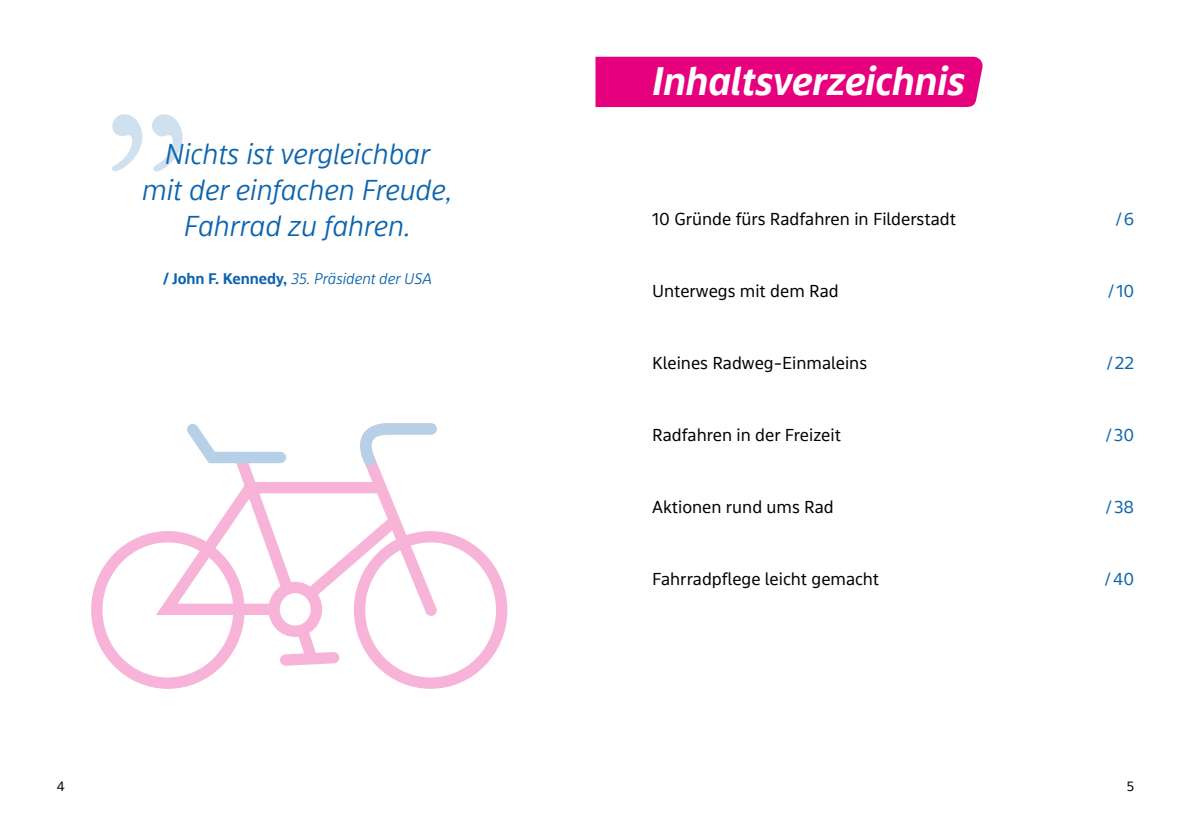
<style>
.page{position:relative;width:1191px;height:840px;background:#fff}
.page>*{position:absolute;margin:0;border:0;box-sizing:border-box;transform-origin:0 0}
.t1{font:italic 700 41.4px "bwegt Display";color:#fff}
.t2{font:italic 300 30px/36px "bwegt Display";color:#0c64af;text-align:center}
.t3{font:18px "bwegt Text";color:#000}
.t4{font:18px "bwegt Text";color:#0c64af}
.t5{font:italic 300 16px "bwegt Display";color:#0c64af}
.t6{font:14px "bwegt Text";color:#000}
.s1{font-family:"bwegt Text";font-weight:700;font-style:normal}
</style>
<div class="page">
<div style="left:595px;top:57px;width:388px;height:51px;background:#e6007d"></div>
<svg style="left:112px;top:114px;width:71px;height:57px"></svg>
<svg style="left:91px;top:531px;width:417px;height:158px"></svg>
<svg style="left:360px;top:423px;width:77px;height:21px"></svg>
<svg style="left:145px;top:444px;width:264px;height:227px"></svg>
<svg style="left:177px;top:423px;width:115px;height:45px"></svg>
<h2 class="t2" style="left:142px;top:136px;width:312px">Nichts ist vergleichbar mit der einfachen Freude,<br>Fahrrad zu fahren.</h2>
<p class="t5" style="left:163px;top:269px;width:271px"><span class="s1">/ John F. Kennedy,</span> 35. Präsident der USA</p>
<h1 class="t1" style="left:652px;top:57px;width:314px">Inhaltsverzeichnis</h1>
<p class="t3" style="left:652px;top:208px;width:305px">10 Gründe fürs Radfahren in Filderstadt</p>
<p class="t4" style="left:1115px;top:208px;width:20px">/6</p>
<p class="t3" style="left:652px;top:280px;width:188px">Unterwegs mit dem Rad</p>
<p class="t4" style="left:1108px;top:280px;width:28px">/10</p>
<p class="t3" style="left:652px;top:352px;width:216px">Kleines Radweg-Einmaleins</p>
<p class="t4" style="left:1106px;top:352px;width:29px">/22</p>
<p class="t3" style="left:652px;top:424px;width:190px">Radfahren in der Freizeit</p>
<p class="t4" style="left:1105px;top:424px;width:30px">/30</p>
<p class="t3" style="left:652px;top:496px;width:183px">Aktionen rund ums Rad</p>
<p class="t4" style="left:1105px;top:496px;width:30px">/38</p>
<p class="t3" style="left:652px;top:568px;width:228px">Fahrradpflege leicht gemacht</p>
<p class="t4" style="left:1104px;top:568px;width:31px">/40</p>
<p class="t6" style="left:57px;top:778px;width:10px">4</p>
<p class="t6" style="left:1126px;top:778px;width:9px">5</p>
</div>
